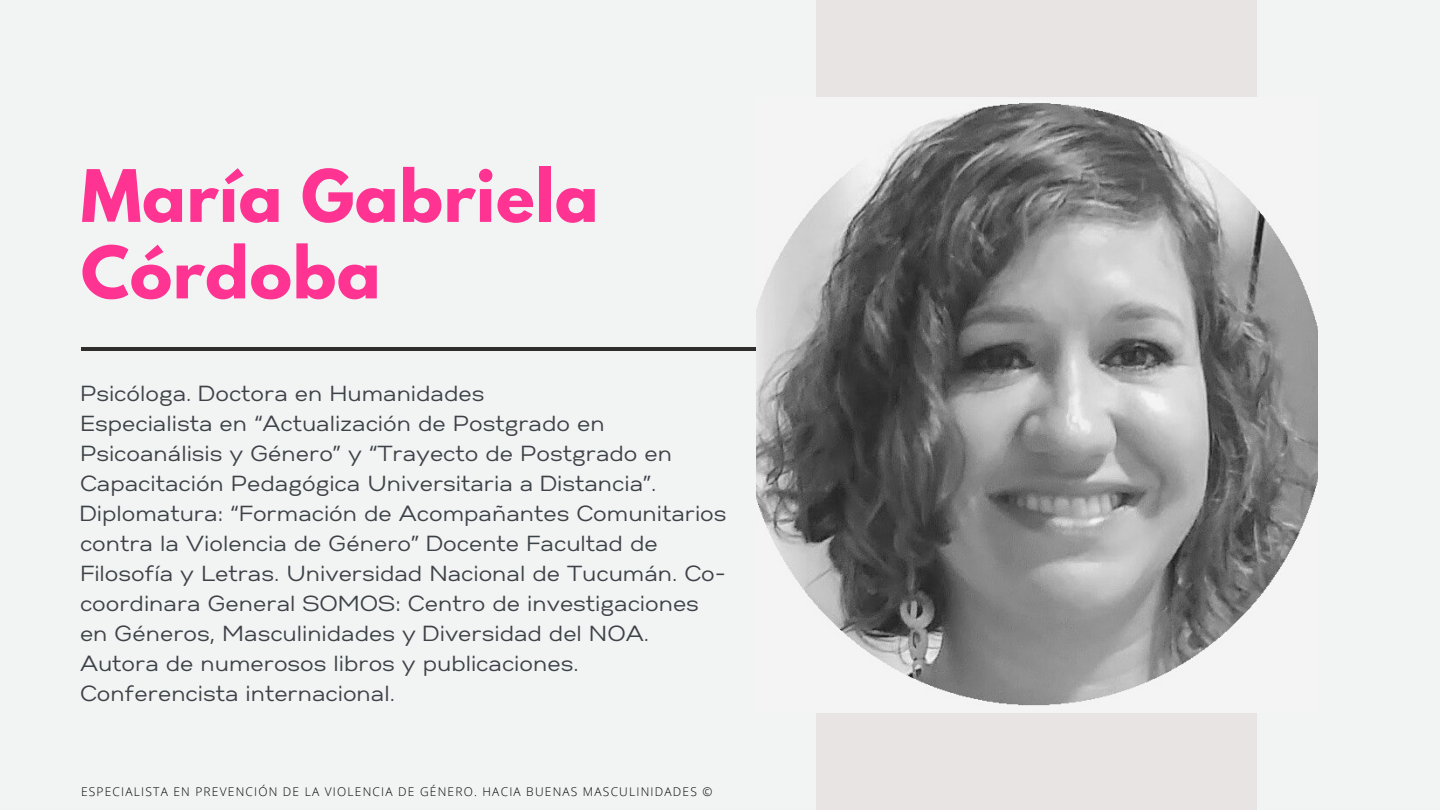
<style>
.page{position:relative;width:1440px;height:810px;background:#f2f4f3}
.page>*{position:absolute;margin:0;border:0;box-sizing:border-box;transform-origin:0 0}
.t1{font:700 64px/76.5px "League Spartan";letter-spacing:.01em;color:#ff3392}
.t2{font:21.8px/30px "Gabriel Sans";color:#3d4248}
.t3{font:300 12px "Open Sans";letter-spacing:.1em;color:#000}
</style>
<div class="page">
<div style="left:817px;top:0;width:440px;height:810px;background:#e7e4e3"></div>
<hr style="left:81px;top:347px;width:728px;height:4px;background:#302e2c">
<img style="left:756px;top:98px;width:561px;height:614px">
<h1 class="t1" style="left:81px;top:166px;width:519px">María Gabriela<br>Córdoba</h1>
<p class="t2" style="left:80px;top:380px;width:648px">Psicóloga. Doctora en Humanidades<br>Especialista en “Actualización de Postgrado en Psicoanálisis y Género” y “Trayecto de Postgrado en Capacitación Pedagógica Universitaria a Distancia”.<br>Diplomatura: “Formación de Acompañantes Comunitarios contra la Violencia de Género” Docente Facultad de Filosofía y Letras. Universidad Nacional de Tucumán. Co&shy;coordinara General SOMOS: Centro de investigaciones en Géneros, Masculinidades y Diversidad del NOA.<br>Autora de numerosos libros y publicaciones.<br>Conferencista internacional.</p>
<p class="t3" style="left:81px;top:783px;width:633px">ESPECIALISTA EN PREVENCIÓN DE LA VIOLENCIA DE GÉNERO. HACIA BUENAS MASCULINIDADES ©</p>
</div>
